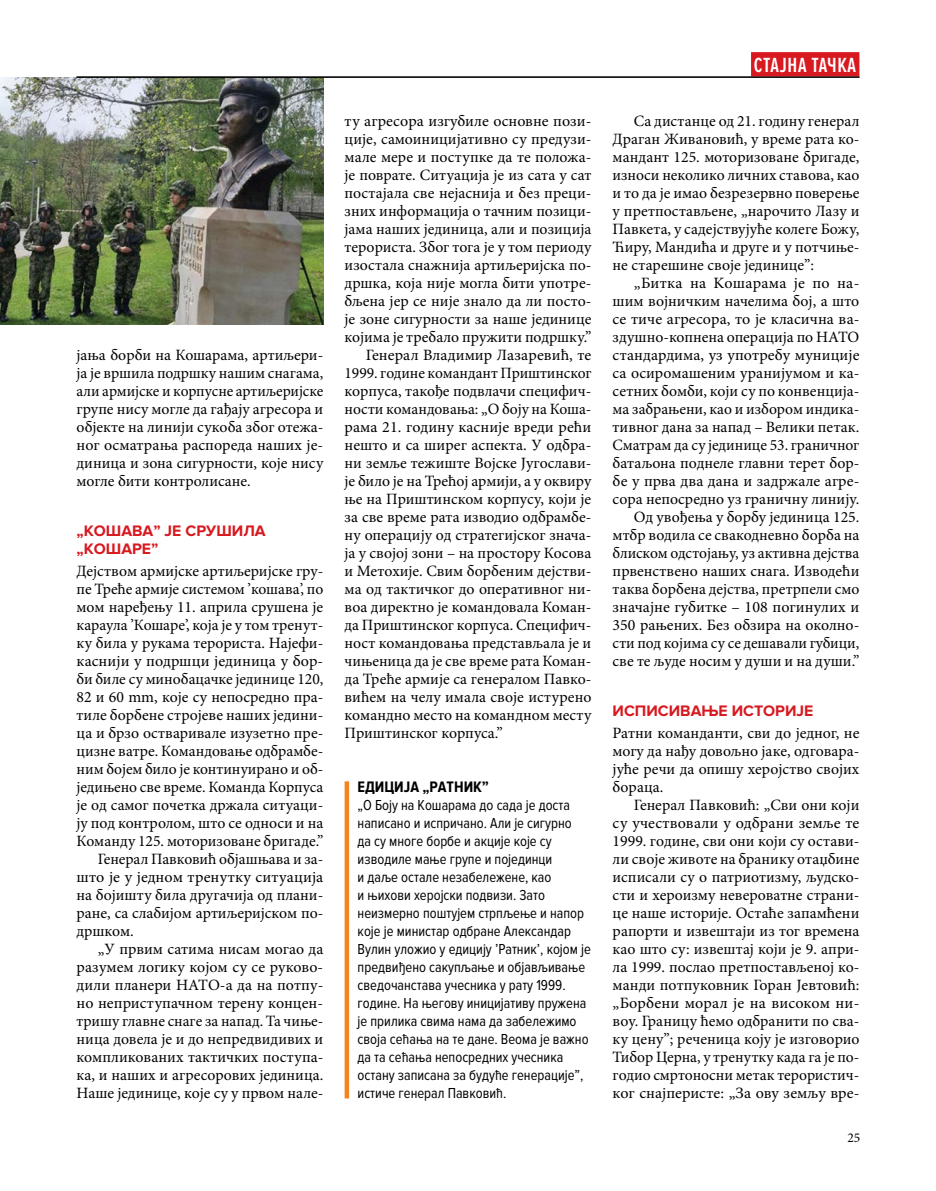
<style>
.page{position:relative;width:936px;height:1191px;background:#fff}
.page>*{position:absolute;margin:0;border:0;box-sizing:border-box;transform-origin:0 0}
.t1{font:600 21.3px "Proxima Nova Ex Cn";letter-spacing:.03em;color:#fff}
.t2{font:15.75px/18px "Minion Pro";color:#000;text-align:justify}
.t3{font:700 15.75px/18px "Proxima Nova";color:#d71920}
.t4{font:700 15.75px "Proxima Nova Cond";color:#000}
.t5{font:15px/18px "Proxima Nova Cond";color:#000}
.t6{font:13.5px "Minion Pro";color:#000}
</style>
<div class="page">
<img style="left:0;top:78px;width:323px;height:246px">
<div style="left:344px;top:781px;width:5px;height:317px;background:#f58220"></div>
<div style="left:751px;top:52px;width:108px;height:25px;background:#d71920"></div>
<hr style="left:77px;top:77px;width:782px;height:1px;background:#000">
<p class="t2" style="left:77px;top:346px;width:248px">јања борби на Кошарама, артиљери&shy;ја је вршила подршку нашим снагама, али армијске и корпусне артиљеријске групе нису могле да гађају агресора и објекте на линији сукоба због отежа&shy;ног осматрања распореда наших је&shy;диница и зона сигурности, које нису могле бити контролисане.</p>
<p class="t3" style="left:77px;top:522px;width:190px">„КОШАВА” ЈЕ СРУШИЛА „КОШАРЕ”</p>
<p class="t2" style="left:77px;top:562px;width:248px">Дејством армијске артиљеријске гру-</p>
<p class="t2" style="left:77px;top:580px;width:248px">пе Треће армије системом ’кошава’, по</p>
<p class="t2" style="left:77px;top:598px;width:248px">мом наређењу 11. априла срушена је</p>
<p class="t2" style="left:77px;top:616px;width:248px">караула ’Кошаре’, која је у том тренут-</p>
<p class="t2" style="left:77px;top:634px;width:248px">ку била у рукама терориста. Најефи-</p>
<p class="t2" style="left:77px;top:652px;width:248px">каснији у подршци јединица у бор-</p>
<p class="t2" style="left:77px;top:670px;width:248px">би биле су минобацачке јединице 120,</p>
<p class="t2" style="left:77px;top:688px;width:248px">82 и 60 mm, које су непосредно пра-</p>
<p class="t2" style="left:77px;top:706px;width:248px">тиле борбене стројеве наших једини-</p>
<p class="t2" style="left:77px;top:724px;width:248px">ца и брзо остваривале изузетно пре-</p>
<p class="t2" style="left:77px;top:742px;width:248px">цизне ватре. Командовање одбрамбе-</p>
<p class="t2" style="left:77px;top:760px;width:248px">ним бојем било је континуирано и об-</p>
<p class="t2" style="left:77px;top:778px;width:248px">једињено све време. Команда Корпуса</p>
<p class="t2" style="left:77px;top:796px;width:248px">је од самог почетка држала ситуаци-</p>
<p class="t2" style="left:77px;top:814px;width:248px">ју под контролом, што се односи и на</p>
<p class="t2" style="left:77px;top:832px;width:248px">Команду 125. моторизоване бригаде.”</p>
<p class="t2" style="left:98px;top:850px;width:227px">Генерал Павковић објашњава и за-</p>
<p class="t2" style="left:77px;top:868px;width:248px">што је у једном тренутку ситуација</p>
<p class="t2" style="left:77px;top:886px;width:248px">на бојишту била другачија од плани-</p>
<p class="t2" style="left:77px;top:904px;width:248px">ране, са слабијом артиљеријском по-</p>
<p class="t2" style="left:77px;top:922px;width:59px">дршком.</p>
<p class="t2" style="left:98px;top:940px;width:227px">„У првим сатима нисам могао да</p>
<p class="t2" style="left:77px;top:958px;width:248px">разумем логику којом су се руково-</p>
<p class="t2" style="left:77px;top:976px;width:248px">дили планери НАТО-а да на потпу-</p>
<p class="t2" style="left:77px;top:994px;width:248px">но неприступачном терену концен-</p>
<p class="t2" style="left:77px;top:1012px;width:248px">тришу главне снаге за напад. Та чиње-</p>
<p class="t2" style="left:77px;top:1030px;width:248px">ница довела је и до непредвидивих и</p>
<p class="t2" style="left:77px;top:1048px;width:248px">компликованих тактичких поступа-</p>
<p class="t2" style="left:77px;top:1066px;width:248px">ка, и наших и агресорових јединица.</p>
<p class="t2" style="left:77px;top:1084px;width:248px">Наше јединице, које су у првом нале-</p>
<p class="t2" style="left:344px;top:112px;width:248px">ту агресора изгубиле основне пози-</p>
<p class="t2" style="left:344px;top:130px;width:248px">ције, самоиницијативно су предузи-</p>
<p class="t2" style="left:344px;top:148px;width:248px">мале мере и поступке да те положа-</p>
<p class="t2" style="left:344px;top:166px;width:248px">је поврате. Ситуација је из сата у сат</p>
<p class="t2" style="left:344px;top:184px;width:248px">постајала све нејаснија и без преци-</p>
<p class="t2" style="left:344px;top:202px;width:248px">зних информација о тачним позици-</p>
<p class="t2" style="left:344px;top:220px;width:248px">јама наших јединица, али и позиција</p>
<p class="t2" style="left:344px;top:238px;width:248px">терориста. Због тога је у том периоду</p>
<p class="t2" style="left:344px;top:256px;width:248px">изостала снажнија артиљеријска по-</p>
<p class="t2" style="left:344px;top:274px;width:248px">дршка, која није могла бити употре-</p>
<p class="t2" style="left:344px;top:292px;width:248px">бљена јер се није знало да ли посто-</p>
<p class="t2" style="left:344px;top:310px;width:248px">је зоне сигурности за наше јединице</p>
<p class="t2" style="left:344px;top:328px;width:248px">којима је требало пружити подршку.”</p>
<p class="t2" style="left:366px;top:346px;width:227px">Генерал Владимир Лазаревић, те</p>
<p class="t2" style="left:344px;top:364px;width:248px">1999. године командант Приштинског</p>
<p class="t2" style="left:344px;top:382px;width:248px">корпуса, такође подвлачи специфич-</p>
<p class="t2" style="left:344px;top:400px;width:248px">ности командовања: „О боју на Коша-</p>
<p class="t2" style="left:344px;top:418px;width:248px">рама 21. годину касније вреди рећи</p>
<p class="t2" style="left:344px;top:436px;width:248px">нешто и са ширег аспекта. У одбра-</p>
<p class="t2" style="left:344px;top:454px;width:248px">ни земље тежиште Војске Југослави-</p>
<p class="t2" style="left:344px;top:472px;width:248px">је било је на Трећој армији, а у оквиру</p>
<p class="t2" style="left:344px;top:490px;width:248px">ње на Приштинском корпусу, који је</p>
<p class="t2" style="left:344px;top:508px;width:248px">за све време рата изводио одбрамбе-</p>
<p class="t2" style="left:344px;top:526px;width:248px">ну операцију од стратегијског знача-</p>
<p class="t2" style="left:344px;top:544px;width:248px">ја у својој зони – на простору Косова</p>
<p class="t2" style="left:344px;top:562px;width:248px">и Метохије. Свим борбеним дејстви-</p>
<p class="t2" style="left:344px;top:580px;width:248px">ма од тактичког до оперативног ни-</p>
<p class="t2" style="left:344px;top:598px;width:248px">воа директно је командовала Коман-</p>
<p class="t2" style="left:344px;top:616px;width:248px">да Приштинског корпуса. Специфич-</p>
<p class="t2" style="left:344px;top:634px;width:248px">ност командовања представљала је и</p>
<p class="t2" style="left:344px;top:652px;width:248px">чињеница да је све време рата Коман-</p>
<p class="t2" style="left:344px;top:670px;width:248px">да Треће армије са генералом Павко-</p>
<p class="t2" style="left:344px;top:688px;width:248px">вићем на челу имала своје истурено</p>
<p class="t2" style="left:344px;top:706px;width:248px">командно место на командном месту</p>
<p class="t2" style="left:344px;top:724px;width:159px">Приштинског корпуса.”</p>
<p class="t4" style="left:357px;top:778px;width:133px">ЕДИЦИЈА „РАТНИК”</p>
<p class="t5" style="left:357px;top:796px;width:235px">„О Боју на Кошарама до сада је доста написано и испричано. Али је сигурно<br>да су многе борбе и акције које су изводиле мање групе и појединци<br>и даље остале незабележене, као<br>и њихови херојски подвизи. Зато неизмерно поштујем стрпљење и напор које је министар одбране Александар Вулин уложио у едицију ’Ратник’, којом је предвиђено сакупљање и објављивање сведочанстава учесника у рату 1999. године. На његову иницијативу пружена је прилика свима нама да забележимо своја сећања на те дане. Веома је важно да та сећања непосредних учесника остану записана за будуће генерације”, истиче генерал Павковић.</p>
<h1 class="t1" style="left:753px;top:53px;width:104px">СТАЈНА ТАЧКА</h1>
<p class="t2" style="left:612px;top:112px;width:248px;text-indent:21px">Са дистанце од 21. годину генерал Драган Живановић, у време рата ко&shy;мандант 125. моторизоване бригаде, износи неколико личних ставова, као и то да је имао безрезервно поверење у претпостављене, „нарочито Лазу и Павкета, у садејствујуће колеге Божу, Ћиру, Мандића и друге и у потчиње&shy;не старешине своје јединице”:</p>
<p class="t2" style="left:612px;top:274px;width:248px;text-align:right">„Битка на Kошарама је по на&shy;шим војничким начелима бој, а што се тиче агресора, то је класична ва&shy;здушно-копнена операција по НАТО стандардима, уз употребу муниције са осиромашеним уранијумом и ка&shy;сетних бомби, који су по конвенција&shy;ма забрањени, као и избором индика&shy;тивног дана за напад – Велики петак.<br>Сматрам да су јединице 53. граничног батаљона поднеле главни терет бор&shy;бе у прва два дана и задржале агре&shy;сора непосредно уз граничну линију.<br>Од увођења у борбу јединица 125. мтбр водила се свакодневно борба на блиском одстојању, уз активна дејства првенствено наших снага. Изводећи таква борбена дејства, претрпели смо значајне губитке – 108 погинулих и 350 рањених. Без обзира на околно&shy;сти под којима су се дешавали губици, све те људе носим у души и на души.”</p>
<p class="t3" style="left:612px;top:702px;width:202px">ИСПИСИВАЊЕ ИСТОРИЈЕ</p>
<p class="t2" style="left:612px;top:724px;width:248px">Ратни команданти, сви до једног, не могу да нађу довољно јаке, одговара&shy;јуће речи да опишу херојство својих бораца.</p>
<p class="t2" style="left:612px;top:796px;width:248px;text-indent:21px">Генерал Павковић: „Сви они који су учествовали у одбрани земље те 1999. године, сви они који су остави&shy;ли своје животе на бранику отаџбине исписали су о патриотизму, људско&shy;сти и хероизму невероватне страни&shy;це наше историје. Остаће запамћени рапорти и извештаји из тог времена као што су: извештај који је 9. апри&shy;ла 1999. послао претпостављеној ко&shy;манди потпуковник Горан Јевтовић: „Борбени морал је на високом ни&shy;воу. Границу ћемо одбранити по сва&shy;ку цену”; реченица коју је изговорио Тибор Церна, у тренутку када га је по&shy;годио смртоносни метак терористич&shy;ког снајперисте: „За ову земљу вре-</p>
<p class="t6" style="left:847px;top:1128px;width:14px">25</p>
</div>
